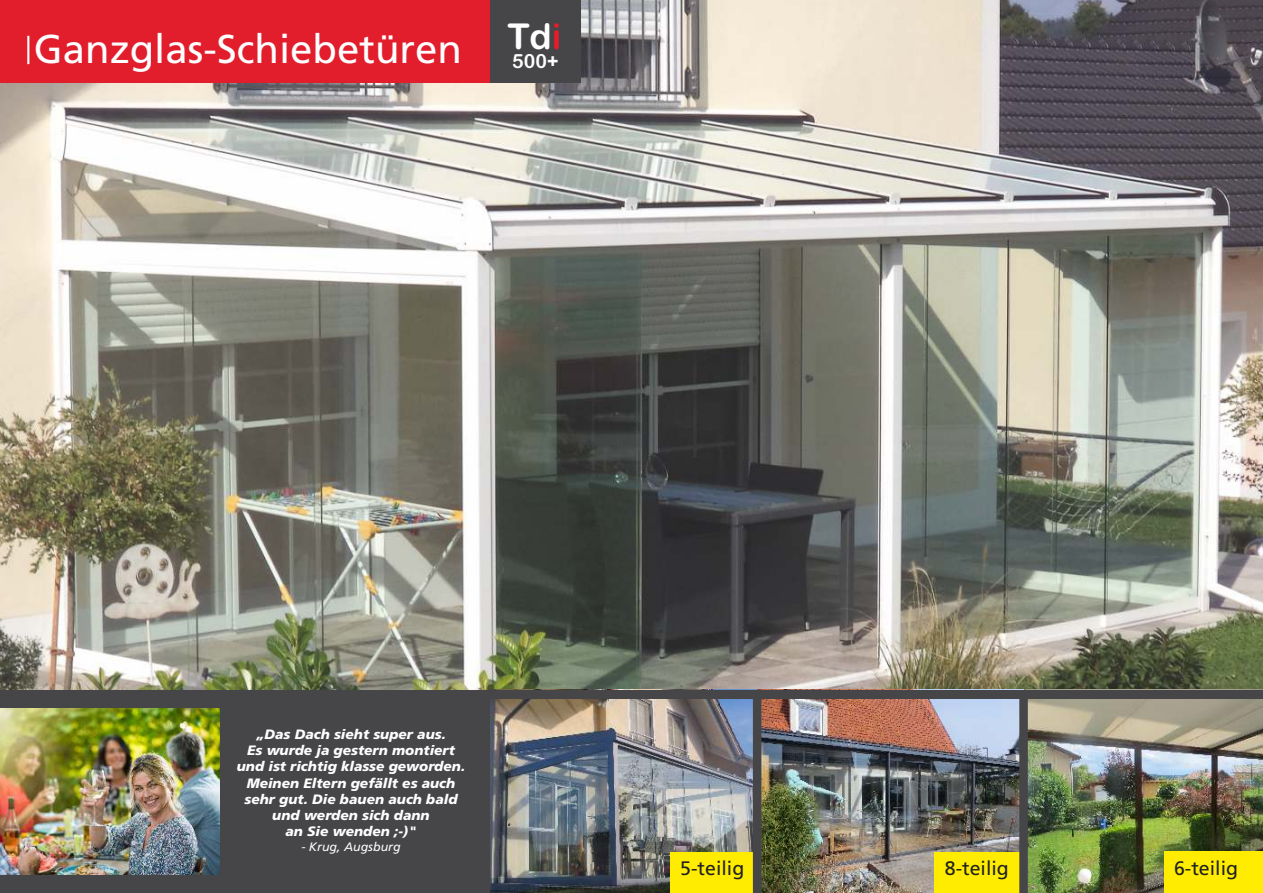
<style>
.page{position:relative;width:1263px;height:893px;background:#fff}
.page>*{position:absolute;margin:0;border:0;box-sizing:border-box;transform-origin:0 0}
.t1{font:40.2px "Frutiger";color:#fefefe}
.t2{font:19.5px "Frutiger";color:#202121}
.t3{font:19.5px "Arial Rounded MT Bold";color:#fefefe}
.t4{font:italic 900 13.5px/16.2px "Frutiger";color:#fefefe;text-align:center}
.t5{font:italic 12.3px "Frutiger";color:#fefefe}
</style>
<div class="page">
<img style="left:0;top:0;width:1263px;height:690px">
<div style="left:0;top:690px;width:848px;height:203px;background:#464648"></div>
<div style="left:0;top:0;width:543px;height:83px;background:#e21d2c"></div>
<hr style="left:27px;top:36px;width:2px;height:28px;background:#fefefe">
<img style="left:491px;top:698px;width:528px;height:195px">
<img style="left:1028px;top:698px;width:235px;height:195px">
<div style="left:1164px;top:851px;width:99px;height:42px;background:#ffec00"></div>
<div style="left:193px;top:690px;width:1070px;height:8px;background:#464648"></div>
<div style="left:490px;top:0;width:91px;height:83px;background:#464648"></div>
<div style="left:670px;top:852px;width:89px;height:41px;background:#ffec00"></div>
<div style="left:935px;top:852px;width:88px;height:41px;background:#ffec00"></div>
<div style="left:753px;top:691px;width:8px;height:202px;background:#464648"></div>
<div style="left:1019px;top:691px;width:9px;height:202px;background:#464648"></div>
<img style="left:0;top:708px;width:220px;height:166px">
<h1 class="t1" style="left:34px;top:33px;width:529px">Ganzglas-Schiebetüren <sup>Td</sup><sup>i</sup></h1>
<h2 class="t3" style="left:512px;top:54px;width:48px">500+</h2>
<p class="t4" style="left:237px;top:727px;width:230px">„Das Dach sieht super aus.<br>Es wurde ja gestern montiert und ist richtig klasse geworden.<br>Meinen Eltern gefällt es auch sehr gut. Die bauen auch bald und werden sich dann<br>an Sie wenden ;-)"</p>
<p class="t5" style="left:301px;top:842px;width:101px">- Krug, Augsburg</p>
<h2 class="t2" style="left:680px;top:861px;width:65px">5-teilig</h2>
<h2 class="t2" style="left:945px;top:861px;width:65px">8-teilig</h2>
<h2 class="t2" style="left:1174px;top:860px;width:65px">6-teilig</h2>
</div>
